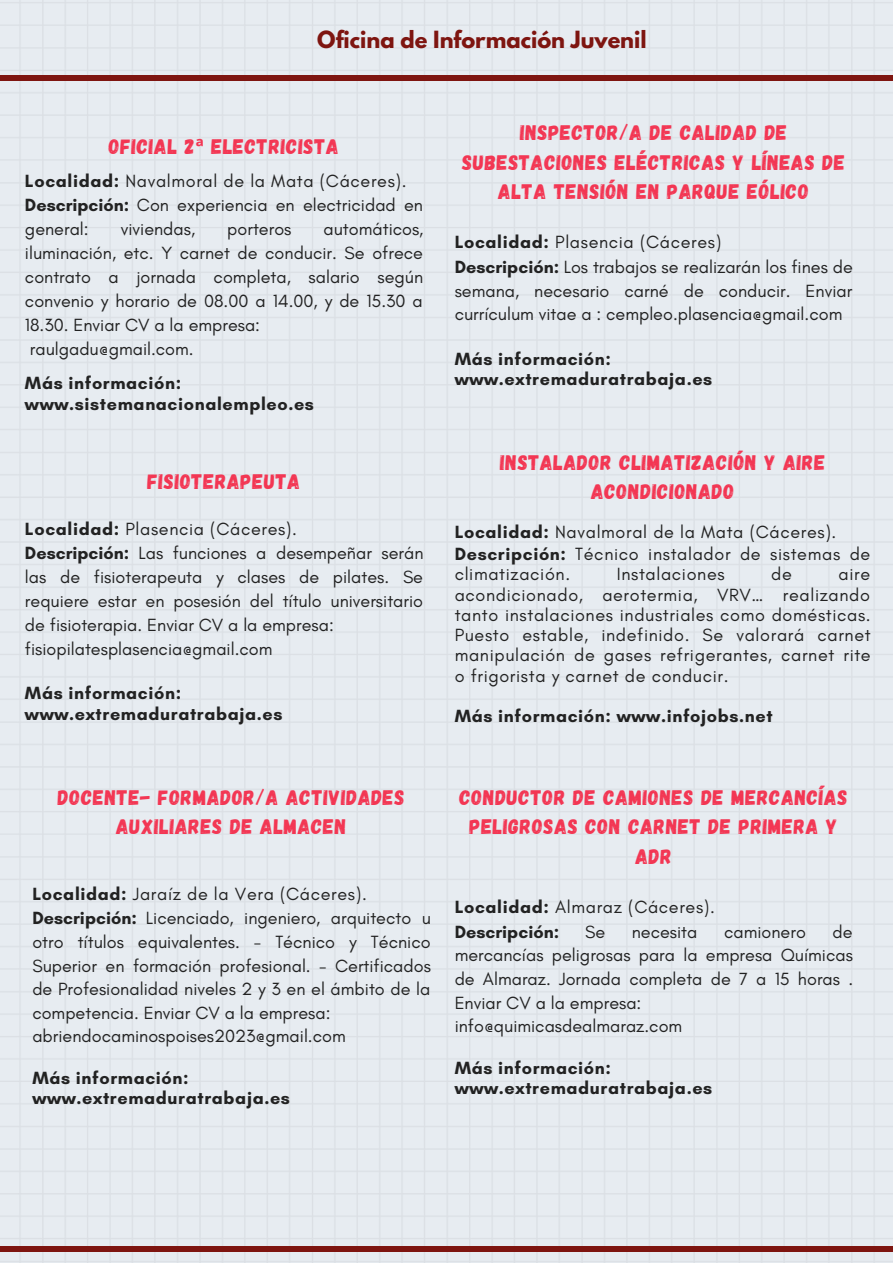
<style>
.page{position:relative;width:893px;height:1264px;background:#fff}
.page>*{position:absolute;margin:0;border:0;box-sizing:border-box;transform-origin:0 0}
.t1{font:21px/29.2px "Gagalin";letter-spacing:.035em;color:#f33653;text-align:center}
.t2{font:700 21px "League Spartan";color:#7e1510}
.t3{font:18px/24px "Glacial Indifference";color:#222}
.t4{font:700 18px/20.2px "Glacial Indifference";letter-spacing:.035em;color:#222}
.t5{font:18px/22.5px "Glacial Indifference";letter-spacing:.035em;color:#222}
.t6{font:700 18px/24.8px "Glacial Indifference";color:#222}
.s1{font-family:"Noto Sans";font-weight:700}
.s2{font-weight:700}
.s3{font-weight:400}
</style>
<div class="page">
<img style="left:0;top:0;width:892px;height:1262px">
<div style="left:0;top:1245px;width:892px;height:6px;background:#7e1510"></div>
<div style="left:0;top:75px;width:892px;height:5px;background:#7e1510"></div>
<p class="t2" style="left:317px;top:29px;width:331px">Oficina de Información Juvenil</p>
<p class="t1" style="left:109px;top:131px;width:231px">OFICIAL 2<span class="s1">ª</span> ELECTRICISTA</p>
<p class="t3" style="left:25px;top:168px;width:399px"><span class="s2">Localidad:</span> Navalmoral de la Mata (Cáceres).<br><span class="s2">Descripción:</span> Con experiencia en electricidad en general:</p>
<p class="t3" style="left:121px;top:216px;width:76px">viviendas,</p>
<p class="t3" style="left:227px;top:216px;width:66px">porteros</p>
<p class="t3" style="left:25px;top:216px;width:400px;text-indent:298px">automáticos, iluminación, etc. Y carnet de conducir. Se ofrece contrato a jornada completa, salario según convenio y horario de 08.00 a 14.00, y de 15.30 a 18.30. Enviar CV a la empresa: raulgadu@gmail.com.</p>
<p class="t4" style="left:25px;top:372px;width:290px;line-height:21px">Más información: www.sistemanacionalempleo.es</p>
<p class="t1" style="left:147px;top:465px;width:154px">FISIOTERAPEUTA</p>
<p class="t3" style="left:25px;top:517px;width:400px"><span class="s2">Localidad:</span> Plasencia (Cáceres).<br><span class="s2">Descripción:</span> Las funciones a desempeñar serán las de fisioterapeuta y clases de pilates. Se requiere estar en posesión del título universitario de fisioterapia. Enviar CV a la empresa: fisiopilatesplasencia@gmail.com</p>
<p class="t4" style="left:25px;top:682px;width:259px;line-height:21px">Más información: www.extremaduratrabaja.es</p>
<p class="t1" style="left:58px;top:782px;width:348px">DOCENTE- FORMADOR/A ACTIVIDADES<br>AUXILIARES DE ALMACEN</p>
<p class="t3" style="left:32px;top:881px;width:400px"><span class="s2">Localidad:</span> Jaraíz de la Vera (Cáceres).<br><span class="s2">Descripción:</span> Licenciado, ingeniero, arquitecto u otro títulos equivalentes. - Técnico y Técnico Superior en formación profesional. - Certificados de Profesionalidad niveles 2 y 3 en el ámbito de la competencia. Enviar CV a la empresa: abriendocaminospoises2023@gmail.com</p>
<p class="t4" style="left:32px;top:1067px;width:259px">Más información: www.extremaduratrabaja.es</p>
<p class="t1" style="left:462px;top:117px;width:384px">INSPECTOR/A DE CALIDAD DE<br>SUBESTACIONES ELÉCTRICAS Y LÍNEAS DE<br>ALTA TENSIÓN EN PARQUE EÓLICO</p>
<p class="t3" style="left:454px;top:230px;width:399px"><span class="s2">Localidad:</span> Plasencia (Cáceres)<br><span class="s2">Descripción:</span> Los trabajos se realizarán los fines de semana, necesario carné de conducir. Enviar currículum vitae a : cempleo.plasencia@gmail.com</p>
<p class="t4" style="left:454px;top:349px;width:259px">Más información: www.extremaduratrabaja.es</p>
<p class="t1" style="left:500px;top:447px;width:326px">INSTALADOR CLIMATIZACIÓN Y AIRE<br>ACONDICIONADO</p>
<p class="t5" style="left:454px;top:520px;width:417px"><span class="s2">Localidad:</span> Navalmoral de la Mata (Cáceres).<br><span class="s2">Descripción:</span> Técnico instalador de sistemas de</p>
<p class="t5" style="left:454px;top:563px;width:117px">climatización.</p>
<p class="t5" style="left:616px;top:563px;width:109px">Instalaciones</p>
<p class="t3" style="left:771px;top:562px;width:22px">de</p>
<p class="t3" style="left:454px;top:564px;width:417px;line-height:20.2px;text-align:justify;text-indent:384px">aire acondicionado, aerotermia, VRV… realizando tanto instalaciones industriales como domésticas.<br>Puesto estable, indefinido. Se valorará carnet manipulación de gases refrigerantes, carnet rite o frigorista y carnet de conducir.</p>
<p class="t4" style="left:454px;top:705px;width:319px">Más información: www.infojobs.net</p>
<p class="t1" style="left:459px;top:782px;width:389px">CONDUCTOR DE CAMIONES DE MERCANCÍAS<br>PELIGROSAS CON CARNET DE PRIMERA Y<br>ADR</p>
<p class="t6" style="left:454px;top:894px;width:262px">Localidad: <span class="s3">Almaraz (Cáceres).<br></span>Descripción:</p>
<p class="t3" style="left:454px;top:919px;width:400px;line-height:23.5px;text-indent:378px">de mercancías peligrosas para la empresa Químicas de Almaraz. Jornada completa de 7 a 15 horas .<br>Enviar CV a la empresa: info@quimicasdealmaraz.com</p>
<p class="t4" style="left:454px;top:1057px;width:259px">Más información: www.extremaduratrabaja.es</p>
<p class="t3" style="left:585px;top:919px;width:22px">Se</p>
<p class="t3" style="left:631px;top:919px;width:67px">necesita</p>
<p class="t3" style="left:724px;top:919px;width:83px">camionero</p>
</div>
